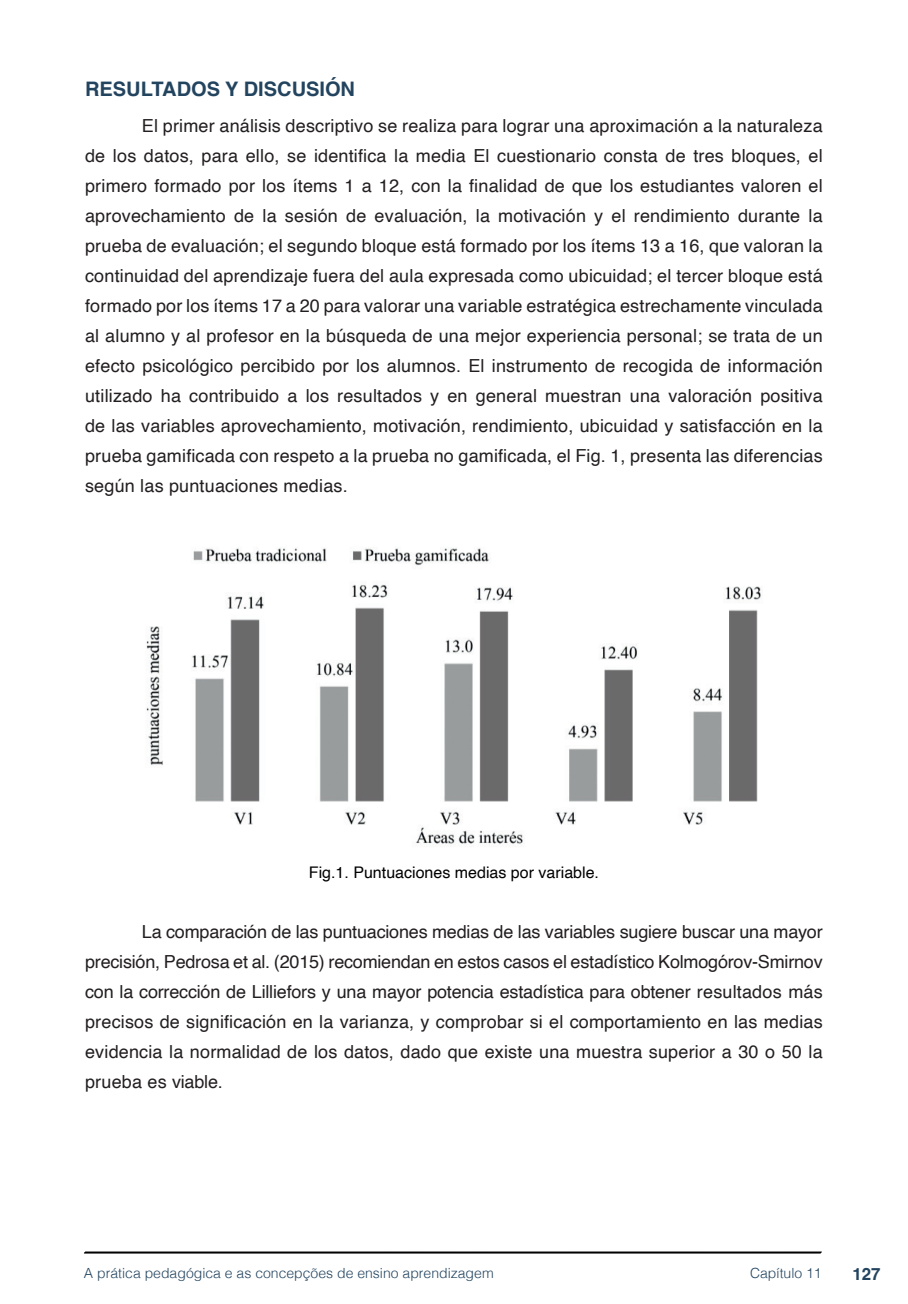
<style>
.page{position:relative;width:908px;height:1304px;background:#fff}
.page>*{position:absolute;margin:0;border:0;box-sizing:border-box;transform-origin:0 0}
.TITULOS{font:700 20px "Helvetica";color:#23445f}
.txt{font:18px/30px "Helvetica";letter-spacing:.01em;color:#231f20;text-align:justify}
.t1{font:700 16.8px "Helvetica";color:#23445f}
.imagens_graf_tab{font:16px "Helvetica";color:#000}
.t2{font:300 14px "Helvetica";color:#23445f}
</style>
<div class="page">
<svg style="left:84px;top:1251px;width:737px;height:3px;background:#515151"></svg>
<img style="left:146px;top:548px;width:615px;height:298px">
<p class="TITULOS" style="left:85px;top:77px;width:271px">RESULTADOS Y DISCUSIÓN</p>
<p class="txt" style="left:85px;top:111px;width:738px;text-indent:57px">El primer análisis descriptivo se realiza para lograr una aproximación a la naturaleza de los datos, para ello, se identifica la media El cuestionario consta de tres bloques, el primero formado por los ítems 1 a 12, con la finalidad de que los estudiantes valoren el aprovechamiento de la sesión de evaluación, la motivación y el rendimiento durante la prueba de evaluación; el segundo bloque está formado por los ítems 13 a 16, que valoran la continuidad del aprendizaje fuera del aula expresada como ubicuidad; el tercer bloque está formado por los ítems 17 a 20 para valorar una variable estratégica estrechamente vinculada al alumno y al profesor en la búsqueda de una mejor experiencia personal; se trata de un efecto psicológico percibido por los alumnos. El instrumento de recogida de información utilizado ha contribuido a los resultados y en general muestran una valoración positiva de las variables aprovechamiento, motivación, rendimiento, ubicuidad y satisfacción en la prueba gamificada con respeto a la prueba no gamificada, el Fig. 1, presenta las diferencias según las puntuaciones medias.</p>
<p class="imagens_graf_tab" style="left:309px;top:860px;width:291px">Fig.1. Puntuaciones medias por variable.</p>
<p class="txt" style="left:85px;top:918px;width:738px;text-indent:57px">La comparación de las puntuaciones medias de las variables sugiere buscar una mayor precisión, Pedrosa et al. (2015) recomiendan en estos casos el estadístico Kolmogórov-Smirnov con la corrección de Lilliefors y una mayor potencia estadística para obtener resultados más precisos de significación en la varianza, y comprobar si el comportamiento en las medias evidencia la normalidad de los datos, dado que existe una muestra superior a 30 o 50 la prueba es viable.</p>
<p class="t2" style="left:84px;top:1261px;width:411px">A prática pedagógica e as concepções de ensino aprendizagem</p>
<p class="t2" style="left:749px;top:1261px;width:73px">Capítulo 11</p>
<p class="t1" style="left:851px;top:1264px;width:30px">127</p>
</div>
